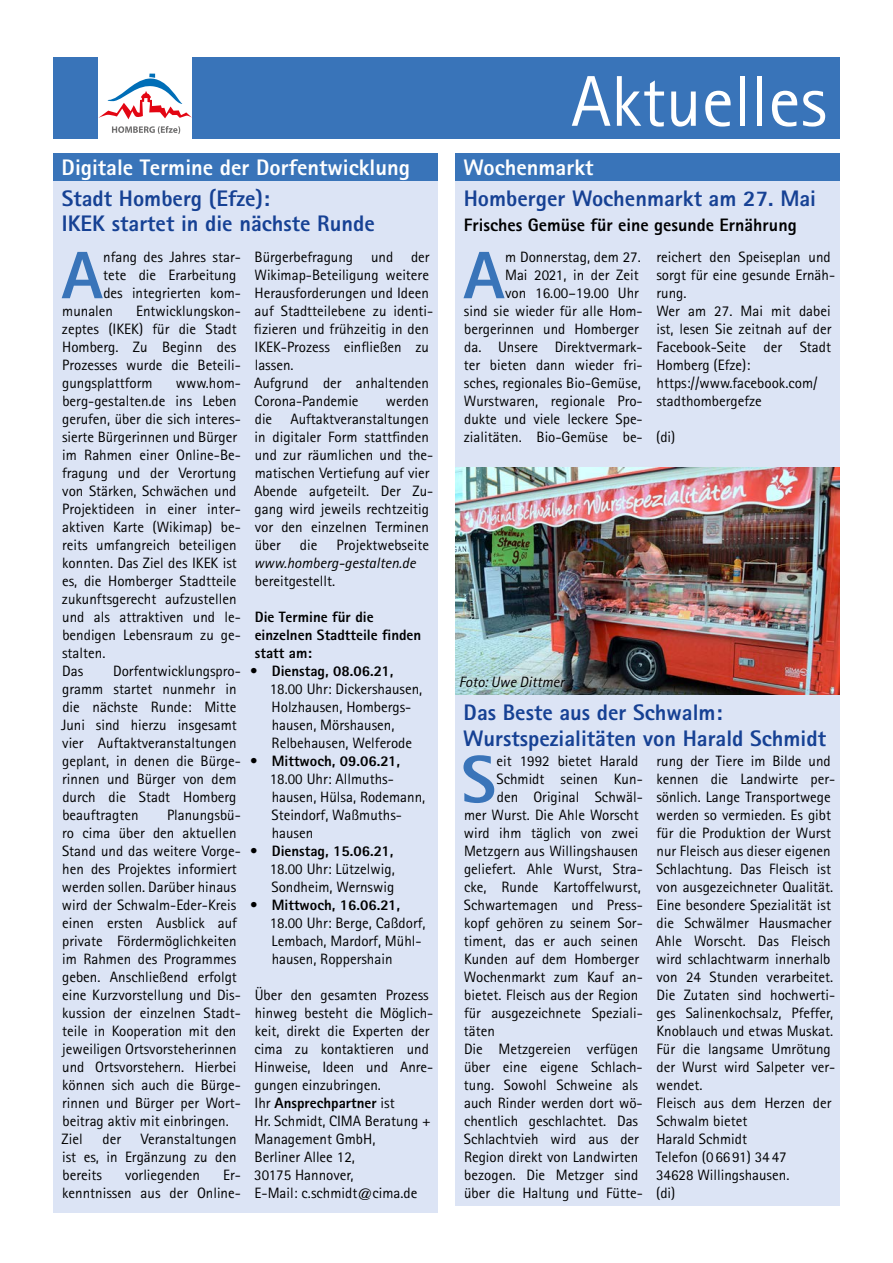
<style>
.page{position:relative;width:893px;height:1263px;background:#fff}
.page>*{position:absolute;margin:0;border:0;box-sizing:border-box;transform-origin:0 0}
.t1{font:72px "Rotis Sans Serif";color:#fff}
.t2{font:800 67.2px "Rotis Sans Serif";color:#3974b9}
.t3{font:800 22.5px/25.5px "Rotis Sans Serif";color:#164194}
.t4{font:800 22.5px "Rotis Sans Serif";color:#fff}
.t5{font:800 18px "Rotis Sans Serif";color:#000}
.t6{font:15px/18px "Rotis Sans Serif";color:#000}
.t7{font:800 15px/18px "Rotis Sans Serif";color:#000}
.t8{font:italic 15px "Rotis Sans Serif";color:#000}
.s1{font-weight:800}
</style>
<div class="page">
<div style="left:53px;top:57px;width:787px;height:82px;background:#3974b9"></div>
<div style="left:98px;top:57px;width:94px;height:94px;background:#fff"></div>
<svg style="left:112px;top:126px;width:68px;height:8px"></svg>
<svg style="left:98px;top:74px;width:94px;height:45px"></svg>
<div style="left:53px;top:180px;width:385px;height:1033px;background:#dce4f5"></div>
<div style="left:455px;top:180px;width:385px;height:298px;background:#dce4f5"></div>
<div style="left:455px;top:694px;width:385px;height:511px;background:#dce4f5"></div>
<div style="left:455px;top:153px;width:385px;height:27px;background:#3974b9"></div>
<div style="left:53px;top:153px;width:385px;height:27px;background:#3974b9"></div>
<img style="left:455px;top:468px;width:385px;height:226px">
<svg style="left:455px;top:669px;width:117px;height:26px"></svg>
<h1 class="t1" style="left:571px;top:59px;width:257px">Aktuelles</h1>
<h3 class="t4" style="left:62px;top:153px;width:350px">Digitale Termine der Dorfentwicklung</h3>
<h3 class="t4" style="left:463px;top:153px;width:131px">Wochenmarkt</h3>
<h3 class="t3" style="left:62px;top:185px;width:314px">Stadt Homberg (Efze):<br>IKEK startet in die nächste Runde</h3>
<h2 class="t2" style="left:62px;top:233px;width:43px">A</h2>
<p class="t6" style="left:103px;top:248px;width:139px">nfang des Jahres star-</p>
<p class="t6" style="left:254px;top:248px;width:181px">Bürgerbefragung und der<br>Wikimap-Beteiligung weitere<br>Herausforderungen und Ideen auf Stadtteilebene zu identi&shy;fizieren und frühzeitig in den<br>IKEK-Prozess einfließen zu lassen.<br>Aufgrund der anhaltenden<br>Corona-Pandemie</p>
<p class="t6" style="left:103px;top:266px;width:135px">tete die Erarbeitung</p>
<p class="t6" style="left:103px;top:284px;width:139px">des integrierten kom-</p>
<p class="t6" style="left:62px;top:302px;width:52px">munalen</p>
<p class="t6" style="left:62px;top:302px;width:180px;text-indent:74px">Entwicklungskon&shy;zeptes (IKEK) für die Stadt<br>Homberg. Zu Beginn des<br>Prozesses wurde die Beteili&shy;gungsplattform</p>
<p class="t6" style="left:62px;top:374px;width:180px;text-indent:114px">www.hom&shy;berg-gestalten.de ins Leben gerufen, über die sich interes&shy;sierte Bürgerinnen und Bürger im Rahmen einer Online-Be&shy;fragung und der Verortung von Stärken, Schwächen und<br>Projektideen in einer inter&shy;aktiven Karte (Wikimap) be&shy;reits umfangreich beteiligen konnten. Das Ziel des IKEK ist es, die Homberger Stadtteile zukunftsgerecht aufzustellen und als attraktiven und le&shy;bendigen Lebensraum zu ge&shy;stalten.<br>Das</p>
<p class="t6" style="left:254px;top:392px;width:181px;text-indent:132px">werden die Auftaktveranstaltungen in digitaler Form stattfinden und zur räumlichen und the&shy;matischen Vertiefung auf vier<br>Abende aufgeteilt. Der Zu&shy;gang wird jeweils rechtzeitig vor den einzelnen Terminen über</p>
<p class="t6" style="left:300px;top:536px;width:19px">die</p>
<p class="t6" style="left:337px;top:536px;width:94px">Projektwebseite</p>
<p class="t8" style="left:254px;top:554px;width:164px">www.homberg-gestalten.de</p>
<p class="t6" style="left:255px;top:572px;width:82px">bereitgestellt.</p>
<p class="t7" style="left:255px;top:608px;width:168px">Die Termine für die einzelnen Stadtteile finden statt am:</p>
<p class="t6" style="left:270px;top:662px;width:154px;text-indent:-20px">• <span class="s1">Dienstag, 08.06.21,<br></span>18.00 Uhr: Dickershausen,<br>Holzhausen, Hombergs&shy;hausen, Mörshausen,<br>Relbehausen, Welferode</p>
<p class="t6" style="left:270px;top:752px;width:157px;text-indent:-20px">• <span class="s1">Mittwoch, 09.06.21,<br></span>18.00 Uhr: Allmuths&shy;hausen, Hülsa, Rodemann,<br>Steindorf, Waßmuths&shy;hausen</p>
<p class="t6" style="left:270px;top:842px;width:126px;text-align:justify;text-indent:-20px">• <span class="s1">Dienstag, 15.06.21, </span>18.00 Uhr: Lützelwig, Sondheim, Wernswig</p>
<p class="t6" style="left:270px;top:896px;width:157px;text-indent:-20px">• <span class="s1">Mittwoch, 16.06.21,<br></span>18.00 Uhr: Berge, Caßdorf,<br>Lembach, Mardorf, Mühl&shy;hausen, Roppershain</p>
<p class="t6" style="left:254px;top:986px;width:181px">Über den gesamten Prozess hinweg besteht die Möglich&shy;keit, direkt die Experten der cima zu kontaktieren und<br>Hinweise, Ideen und Anre&shy;gungen einzubringen.<br>Ihr <span class="s1">Ansprechpartner</span> ist<br>Hr. Schmidt, CIMA Beratung +<br>Management GmbH,<br>Berliner Allee 12,<br>30175 Hannover,<br>E-Mail: c.schmidt@cima.de</p>
<p class="t6" style="left:61px;top:662px;width:181px;text-indent:52px">Dorfentwicklungspro&shy;gramm startet nunmehr in die nächste Runde: Mitte<br>Juni sind hierzu insgesamt vier Auftaktveranstaltungen geplant, in denen die Bürge&shy;rinnen und Bürger von dem durch die Stadt Homberg beauftragten</p>
<p class="t6" style="left:62px;top:806px;width:181px;text-indent:105px">Planungsbü&shy;ro cima über den aktuellen<br>Stand und das weitere Vorge&shy;hen des Projektes informiert werden sollen. Darüber hinaus wird der Schwalm-Eder-Kreis einen ersten Ausblick auf private Fördermöglichkeiten im Rahmen des Programmes geben. Anschließend erfolgt eine Kurzvorstellung und Dis&shy;kussion der einzelnen Stadt&shy;teile in Kooperation mit den jeweiligen Ortsvorsteherinnen und Ortsvorstehern. Hierbei können sich auch die Bürge&shy;rinnen und Bürger per Wort&shy;beitrag aktiv mit einbringen.<br>Ziel</p>
<p class="t6" style="left:62px;top:1130px;width:176px;text-align:justify;text-indent:79px">Veranstaltungen ist es, in Ergänzung zu den bereits</p>
<p class="t6" style="left:103px;top:1130px;width:20px">der</p>
<p class="t6" style="left:62px;top:1166px;width:180px;text-align:right">Er-<br>kenntnissen aus der Online-</p>
<p class="t6" style="left:125px;top:1166px;width:76px">vorliegenden</p>
<h3 class="t3" style="left:464px;top:186px;width:354px">Homberger Wochenmarkt am 27. Mai</h3>
<p class="t5" style="left:464px;top:214px;width:334px">Frisches Gemüse für eine gesunde Ernährung</p>
<h2 class="t2" style="left:463px;top:233px;width:43px">A</h2>
<p class="t6" style="left:464px;top:248px;width:180px;text-align:right">m Donnerstag, dem 27.<br>Mai 2021, in der Zeit<br>von 16.00–19.00 Uhr<br>sind sie wieder für alle Hom&shy;bergerinnen und Homberger da. Unsere Direktvermark&shy;ter bieten dann wieder fri&shy;sches, regionales Bio-Gemüse,<br>Wurstwaren, regionale Pro&shy;dukte und viele leckere Spe&shy;zialitäten. Bio-Gemüse be-</p>
<p class="t6" style="left:656px;top:248px;width:180px">reichert den Speiseplan und sorgt für eine gesunde Ernäh&shy;rung.<br>Wer am 27. Mai mit dabei ist, lesen Sie zeitnah auf der<br>Facebook-Seite der Stadt<br>Homberg (Efze): https://www.facebook.com/ stadthombergefze</p>
<p class="t6" style="left:656px;top:428px;width:21px">(di)</p>
<p class="t8" style="left:459px;top:673px;width:107px">Foto: Uwe Dittmer</p>
<h3 class="t3" style="left:463px;top:700px;width:364px">Das Beste aus der Schwalm:<br>Wurstspezialitäten von Harald Schmidt</h3>
<h2 class="t2" style="left:461px;top:737px;width:36px">S</h2>
<p class="t6" style="left:497px;top:752px;width:143px">eit 1992 bietet Harald</p>
<p class="t6" style="left:656px;top:752px;width:181px">rung der Tiere im Bilde und kennen die Landwirte per&shy;sönlich. Lange Transportwege werden so vermieden. Es gibt für die Produktion der Wurst nur Fleisch aus dieser eigenen<br>Schlachtung. Das Fleisch ist von ausgezeichneter Qualität.<br>Eine besondere Spezialität ist die Schwälmer Hausmacher<br>Ahle Worscht. Das Fleisch wird schlachtwarm innerhalb von 24 Stunden verarbeitet.<br>Die Zutaten sind hochwerti&shy;ges Salinenkochsalz, Pfeffer,<br>Knoblauch und etwas Muskat.<br>Für die langsame Umrötung der Wurst wird Salpeter ver&shy;wendet.<br>Fleisch aus dem Herzen der<br>Schwalm bietet<br>Harald Schmidt<br>Telefon (0 6691) 3447<br>34628 Willingshausen.<br>(di)</p>
<p class="t6" style="left:496px;top:770px;width:148px">Schmidt seinen Kun-</p>
<p class="t6" style="left:497px;top:788px;width:147px">den Original Schwäl-</p>
<p class="t6" style="left:464px;top:806px;width:176px">mer Wurst. Die Ahle Worscht</p>
<p class="t6" style="left:464px;top:824px;width:176px">wird ihm täglich von zwei</p>
<p class="t6" style="left:464px;top:842px;width:176px">Metzgern aus Willingshausen</p>
<p class="t6" style="left:464px;top:860px;width:180px">geliefert. Ahle Wurst, Stra-</p>
<p class="t6" style="left:464px;top:878px;width:178px">cke, Runde Kartoffelwurst,</p>
<p class="t6" style="left:464px;top:896px;width:180px">Schwartemagen und Press-</p>
<p class="t6" style="left:464px;top:914px;width:180px">kopf gehören zu seinem Sor-</p>
<p class="t6" style="left:464px;top:932px;width:176px">timent, das er auch seinen</p>
<p class="t6" style="left:464px;top:950px;width:177px">Kunden auf dem Homberger</p>
<p class="t6" style="left:464px;top:968px;width:180px">Wochenmarkt zum Kauf an-</p>
<p class="t6" style="left:464px;top:986px;width:176px">bietet. Fleisch aus der Region</p>
<p class="t6" style="left:464px;top:1004px;width:180px">für ausgezeichnete Speziali-</p>
<p class="t6" style="left:464px;top:1022px;width:33px">täten</p>
<p class="t6" style="left:464px;top:1040px;width:176px">Die Metzgereien verfügen</p>
<p class="t6" style="left:464px;top:1058px;width:180px">über eine eigene Schlach-</p>
<p class="t6" style="left:464px;top:1076px;width:176px">tung. Sowohl Schweine als</p>
<p class="t6" style="left:464px;top:1094px;width:180px">auch Rinder werden dort wö-</p>
<p class="t6" style="left:464px;top:1112px;width:176px">chentlich geschlachtet. Das</p>
<p class="t6" style="left:464px;top:1130px;width:177px">Schlachtvieh wird aus der</p>
<p class="t6" style="left:464px;top:1148px;width:176px">Region direkt von Landwirten</p>
<p class="t6" style="left:464px;top:1166px;width:176px">bezogen. Die Metzger sind</p>
<p class="t6" style="left:464px;top:1184px;width:180px">über die Haltung und Fütte-</p>
</div>
